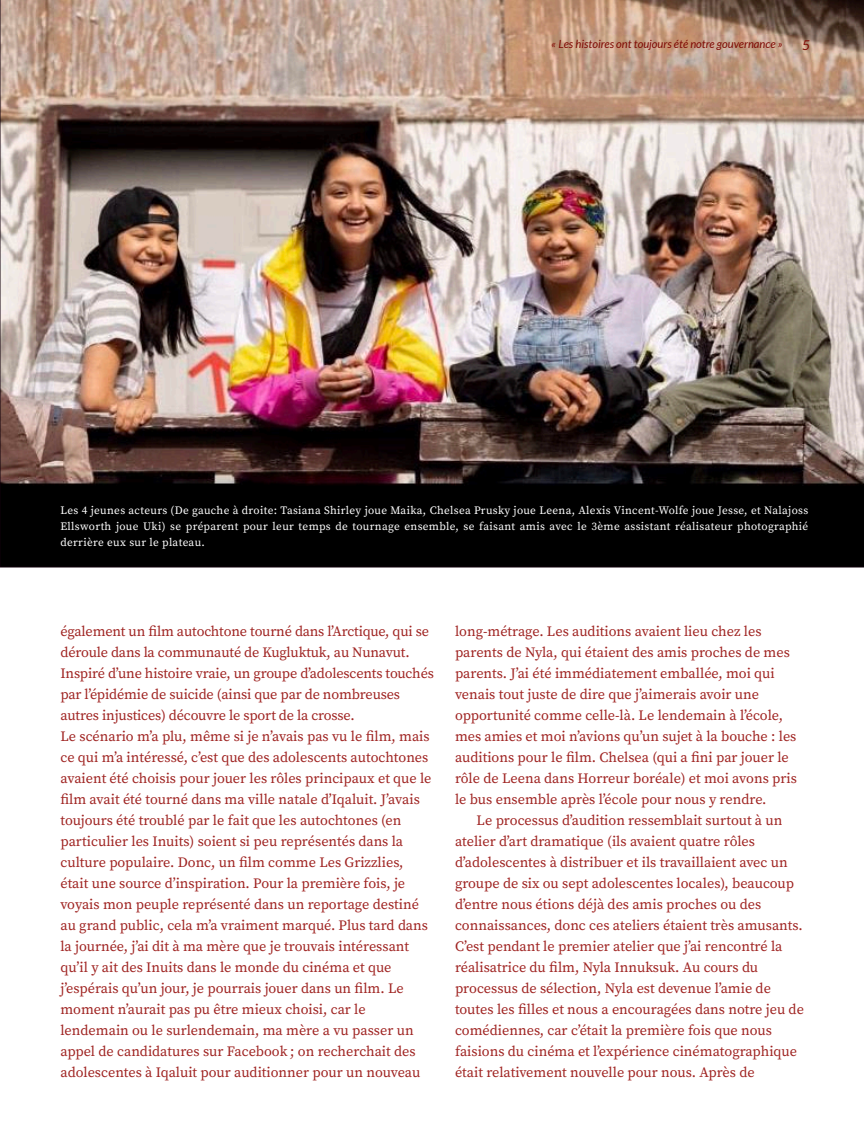
<style>
.page{position:relative;width:864px;height:1134px;background:#fff}
.page>*{position:absolute;margin:0;border:0;box-sizing:border-box;transform-origin:0 0}
.t1{font:14.25px/21px "Source Serif Pro";color:#9f2321}
.t2{font:italic 13.5px "Lato";color:#7f0903}
.t3{font:11.25px/16.2px "Source Serif Pro";letter-spacing:.03em;color:#fff;text-align:justify}
.t4{font:italic 11.25px "Lato";color:#7f0903}
</style>
<div class="page">
<img style="left:0;top:0;width:864px;height:567px">
<p class="t4" style="left:551px;top:39px;width:233px">« Les histoires ont toujours été notre gouvernance »</p>
<p class="t2" style="left:802px;top:39px;width:9px">5</p>
<p class="t3" style="left:60px;top:503px;width:749px">Les 4 jeunes acteurs (De gauche à droite: Tasiana Shirley joue Maika, Chelsea Prusky joue Leena, Alexis Vincent-Wolfe joue Jesse, et Nalajoss Ellsworth joue Uki) se préparent pour leur temps de tournage ensemble, se faisant amis avec le 3ème assistant réalisateur photographié derrière eux sur le plateau.</p>
<p class="t1" style="left:60px;top:621px;width:375px">également un film autochtone tourné dans lʼArctique, qui se déroule dans la communauté de Kugluktuk, au Nunavut.<br>Inspiré dʼune histoire vraie, un groupe dʼadolescents touchés par lʼépidémie de suicide (ainsi que par de nombreuses autres injustices) découvre le sport de la crosse.<br>Le scénario mʼa plu, même si je nʼavais pas vu le film, mais ce qui mʼa intéressé, cʼest que des adolescents autochtones avaient été choisis pour jouer les rôles principaux et que le film avait été tourné dans ma ville natale dʼIqaluit. Jʼavais toujours été troublé par le fait que les autochtones (en particulier les Inuits) soient si peu représentés dans la culture populaire. Donc, un film comme Les Grizzlies, était une source dʼinspiration. Pour la première fois, je voyais mon peuple représenté dans un reportage destiné au grand public, cela mʼa vraiment marqué. Plus tard dans la journée, jʼai dit à ma mère que je trouvais intéressant quʼil y ait des Inuits dans le monde du cinéma et que jʼespérais quʼun jour, je pourrais jouer dans un film. Le moment nʼaurait pas pu être mieux choisi, car le lendemain ou le surlendemain, ma mère a vu passer un appel de candidatures sur Facebook ; on recherchait des adolescentes à Iqaluit pour auditionner pour un nouveau</p>
<p class="t1" style="left:455px;top:621px;width:343px">long-métrage. Les auditions avaient lieu chez les parents de Nyla, qui étaient des amis proches de mes parents. Jʼai été immédiatement emballée, moi qui venais tout juste de dire que jʼaimerais avoir une opportunité comme celle-là. Le lendemain à lʼécole, mes amies et moi nʼavions quʼun sujet à la bouche : les auditions pour le film. Chelsea (qui a fini par jouer le rôle de Leena dans Horreur boréale) et moi avons pris le bus ensemble après lʼécole pour nous y rendre.</p>
<p class="t1" style="left:455px;top:810px;width:350px;text-indent:22px">Le processus dʼaudition ressemblait surtout à un atelier dʼart dramatique (ils avaient quatre rôles dʼadolescentes à distribuer et ils travaillaient avec un groupe de six ou sept adolescentes locales), beaucoup dʼentre nous étions déjà des amis proches ou des connaissances, donc ces ateliers étaient très amusants.<br>Cʼest pendant le premier atelier que jʼai rencontré la réalisatrice du film, Nyla Innuksuk. Au cours du processus de sélection, Nyla est devenue lʼamie de toutes les filles et nous a encouragées dans notre jeu de comédiennes, car cʼétait la première fois que nous faisions du cinéma et lʼexpérience cinématographique était relativement nouvelle pour nous. Après de</p>
</div>
